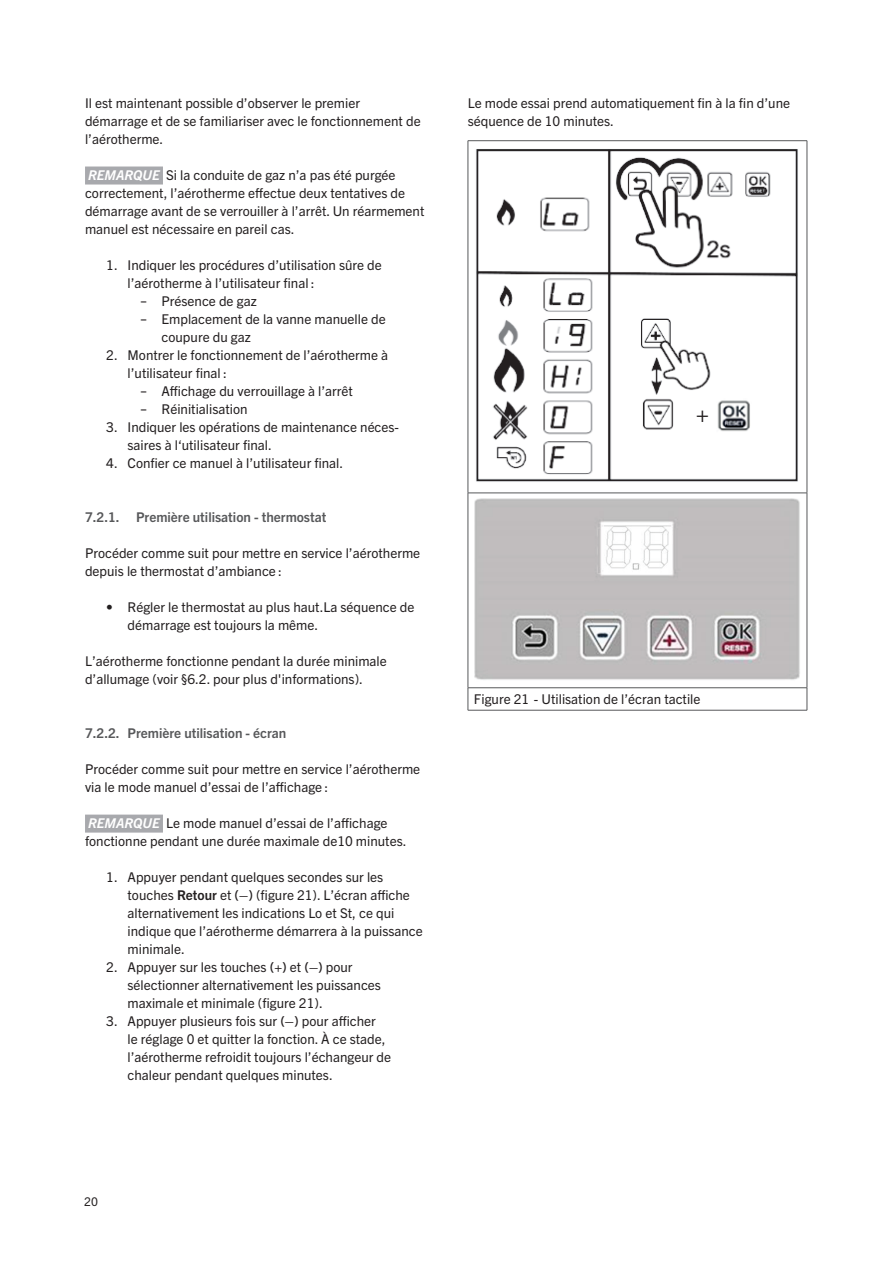
<style>
.page{position:relative;width:893px;height:1263px;background:#fff}
.page>*{position:absolute;margin:0;border:0;box-sizing:border-box;transform-origin:0 0}
.image{font:21.45px "Myriad Pro";color:#231f20}
.body_1{font:13.5px/18px "Trade Gothic Next LT Pro";color:#231f20}
.ol_1{font:13.5px/18px "Trade Gothic Next LT Pro";color:#231f20}
.ol_1_continue{font:13.5px/18px "Trade Gothic Next LT Pro";color:#231f20}
.chapter_1_1_1{font:700 13.5px "Trade Gothic Next LT Pro";color:#57585a}
.body_2{font:13.5px "Trade Gothic Next LT Pro";color:#231f20}
.chapter_1_1_1_contin{font:700 13.5px "Trade Gothic Next LT Pro";color:#57585a}
.t1{font:12px "Trade Gothic Next LT Pro";color:#231f20}
.s1{font-weight:700;font-style:italic;color:#fff}
.s2{font-family:"Gotham"}
.s3{font-weight:700}
</style>
<div class="page">
<div style="left:85px;top:167px;width:78px;height:18px;background:#a8a9ad"></div>
<div style="left:85px;top:815px;width:78px;height:18px;background:#a8a9ad"></div>
<hr style="left:468px;top:140px;width:339px;height:1px;background:#57585a">
<hr style="left:468px;top:141px;width:1px;height:352px;background:#57585a">
<hr style="left:807px;top:141px;width:1px;height:352px;background:#57585a">
<hr style="left:468px;top:493px;width:339px;height:1px;background:#57585a">
<hr style="left:468px;top:493px;width:1px;height:194px;background:#57585a">
<hr style="left:807px;top:493px;width:1px;height:194px;background:#57585a">
<hr style="left:468px;top:687px;width:339px;height:1px;background:#57585a">
<svg style="left:468px;top:688px;width:1px;height:22px"></svg>
<svg style="left:807px;top:688px;width:1px;height:22px"></svg>
<hr style="left:468px;top:710px;width:339px;height:1px;background:#57585a">
<img style="left:476px;top:149px;width:322px;height:333px">
<img style="left:709px;top:391px;width:62px;height:55px">
<img style="left:475px;top:499px;width:325px;height:181px">
<p class="body_1" style="left:85px;top:93px;width:337px">Il est maintenant possible d’observer le premier démarrage et de se familiariser avec le fonctionnement de l’aérotherme.</p>
<p class="body_1" style="left:85px;top:165px;width:341px"><span class="s1">REMARQUE</span> Si la conduite de gaz n’a pas été purgée correctement, l’aérotherme effectue deux tentatives de démarrage avant de se verrouiller à l’arrêt. Un réarmement manuel est nécessaire en pareil cas.</p>
<p class="ol_1" style="left:128px;top:255px;width:256px;text-indent:-21px">1. Indiquer les procédures d’utilisation sûre de l’aérotherme à l’utilisateur final :</p>
<p class="ol_1" style="left:140px;top:291px;width:118px"><span class="s2">–</span> Présence de gaz</p>
<p class="ol_1" style="left:162px;top:309px;width:226px;text-indent:-21px"><span class="s2">–</span> Emplacement de la vanne manuelle de coupure du gaz</p>
<p class="ol_1_continue" style="left:128px;top:345px;width:262px;text-indent:-21px">2. Montrer le fonctionnement de l’aérotherme à l’utilisateur final :</p>
<p class="ol_1" style="left:140px;top:381px;width:214px"><span class="s2">–</span> Affichage du verrouillage à l’arrêt</p>
<p class="ol_1" style="left:140px;top:399px;width:109px"><span class="s2">–</span> Réinitialisation</p>
<p class="ol_1_continue" style="left:128px;top:417px;width:273px;text-indent:-21px">3. Indiquer les opérations de maintenance néces&shy;saires à l‘utilisateur final.</p>
<p class="ol_1_continue" style="left:106px;top:453px;width:238px">4. Confier ce manuel à l’utilisateur final.</p>
<p class="chapter_1_1_1" style="left:85px;top:508px;width:243px">7.2.1. Première utilisation - thermostat</p>
<p class="body_1" style="left:85px;top:543px;width:337px">Procéder comme suit pour mettre en service l’aérotherme depuis le thermostat d’ambiance :</p>
<p class="ol_1" style="left:128px;top:597px;width:288px;text-indent:-21px">• Régler le thermostat au plus haut.La séquence de démarrage est toujours la même.</p>
<p class="body_1" style="left:85px;top:651px;width:303px">L’aérotherme fonctionne pendant la durée minimale d’allumage (voir §6.2. pour plus d'informations).</p>
<p class="chapter_1_1_1_contin" style="left:85px;top:724px;width:203px">7.2.2. Première utilisation - écran</p>
<p class="body_1" style="left:85px;top:759px;width:337px">Procéder comme suit pour mettre en service l’aérotherme via le mode manuel d’essai de l’affichage :</p>
<p class="body_1" style="left:85px;top:813px;width:323px"><span class="s1">REMARQUE</span> Le mode manuel d’essai de l’affichage fonctionne pendant une durée maximale de10 minutes.</p>
<p class="ol_1" style="left:128px;top:867px;width:297px;text-indent:-21px">1. Appuyer pendant quelques secondes sur les touches <span class="s3">Retour</span> et <span class="s3">(–)</span> (figure 21). L’écran affiche alternativement les indications Lo et St, ce qui indique que l’aérotherme démarrera à la puissance minimale.</p>
<p class="ol_1_continue" style="left:128px;top:957px;width:255px;text-indent:-21px">2. Appuyer sur les touches <span class="s3">(+)</span> et <span class="s3">(–)</span> pour sélectionner alternativement les puissances maximale et minimale (figure 21).</p>
<p class="ol_1_continue" style="left:128px;top:1011px;width:265px;text-indent:-21px">3. Appuyer plusieurs fois sur <span class="s3">(–)</span> pour afficher<br>le réglage 0 et quitter la fonction. À ce stade, l’aérotherme refroidit toujours l’échangeur de chaleur pendant quelques minutes.</p>
<p class="body_1" style="left:468px;top:93px;width:324px">Le mode essai prend automatiquement fin à la fin d’une séquence de 10 minutes.</p>
<p class="image" style="left:696px;top:402px;width:14px">+</p>
<p class="body_2" style="left:474px;top:690px;width:228px">Figure 21 - Utilisation de l’écran tactile</p>
<p class="t1" style="left:84px;top:1193px;width:15px">20</p>
</div>
